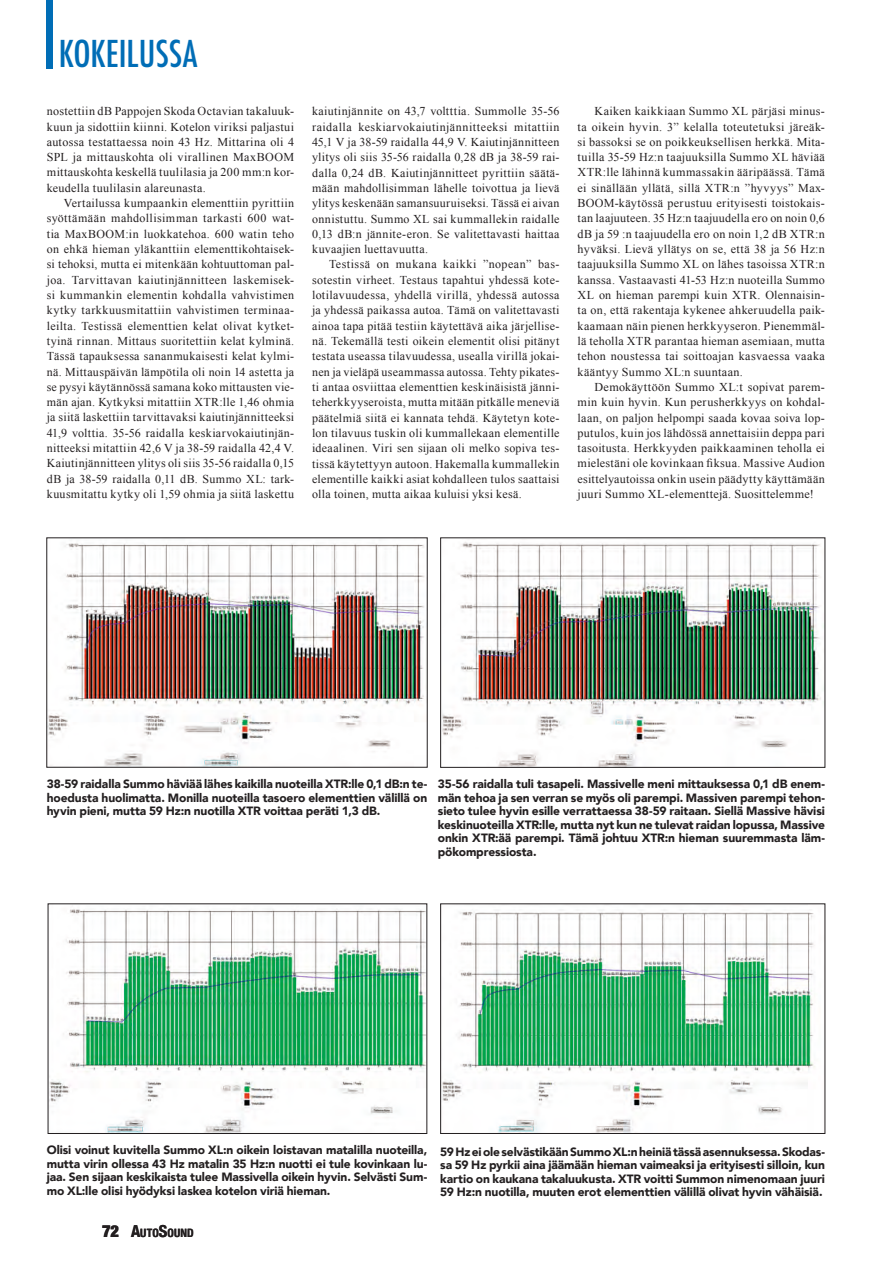
<style>
.page{position:relative;width:893px;height:1263px;background:#fff}
.page>*{position:absolute;margin:0;border:0;box-sizing:border-box;transform-origin:0 0}
.t1{font:500 condensed 36px "Futura";color:#006db6}
.t2{font:12px/15.3px "Times New Roman";letter-spacing:.03em;color:#231f20;text-align:justify}
.t3{font:900 12px/13.5px "Avenir";letter-spacing:-.005em;color:#231f20;text-align:justify}
.t4{font:700 condensed 11.55px "Helvetica Neue";letter-spacing:.01em;color:#231f20}
.s1{font-weight:900;font-size:16.5px}
.s2{font-size:16.5px}
</style>
<div class="page">
<div style="left:47px;top:0;width:6px;height:68px;background:#006db6"></div>
<img style="left:48px;top:543px;width:377px;height:223px">
<div style="left:46px;top:537px;width:382px;height:231px;border:1px solid #231f20"></div>
<img style="left:50px;top:909px;width:375px;height:223px">
<div style="left:48px;top:903px;width:379px;height:231px;border:1px solid #231f20"></div>
<img style="left:442px;top:542px;width:379px;height:224px">
<div style="left:440px;top:537px;width:385px;height:231px;border:1px solid #231f20"></div>
<img style="left:442px;top:911px;width:373px;height:221px">
<div style="left:440px;top:903px;width:385px;height:231px;border:1px solid #231f20"></div>
<h1 class="t1" style="left:59px;top:31px;width:140px">KOKEILUSSA</h1>
<p class="t2" style="left:47px;top:103px;width:249px">nostettiin dB Pappojen Skoda Octavian takaluuk&shy;kuun ja sidottiin kiinni. Kotelon viriksi paljastui autossa testattaessa noin 43 Hz. Mittarina oli 4<br>SPL ja mittauskohta oli virallinen MaxBOOM mittauskohta keskellä tuulilasia ja 200 mm:n kor&shy;keudella tuulilasin alareunasta.</p>
<p class="t2" style="left:47px;top:195px;width:249px;text-indent:17px">Vertailussa kumpaankin elementtiin pyrittiin syöttämään mahdollisimman tarkasti 600 wat&shy;tia MaxBOOM:in luokkatehoa. 600 watin teho on ehkä hieman yläkanttiin elementtikohtaisek&shy;si tehoksi, mutta ei mitenkään kohtuuttoman pal&shy;joa. Tarvittavan kaiutinjännitteen laskemisek&shy;si kummankin elementin kohdalla vahvistimen kytky tarkkuusmitattiin vahvistimen terminaa&shy;leilta. Testissä elementtien kelat olivat kytket&shy;tyinä rinnan. Mittaus suoritettiin kelat kylminä.<br>Tässä tapauksessa sananmukaisesti kelat kylmi&shy;nä. Mittauspäivän lämpötila oli noin 14 astetta ja se pysyi käytännössä samana koko mittausten vie&shy;män ajan. Kytkyksi mitattiin XTR:lle 1,46 ohmia ja siitä laskettiin tarvittavaksi kaiutinjännitteeksi 41,9 volttia. 35-56 raidalla keskiarvokaiutinjän&shy;nitteeksi mitattiin 42,6 V ja 38-59 raidalla 42,4 V.<br>Kaiutinjännitteen ylitys oli siis 35-56 raidalla 0,15 dB ja 38-59 raidalla 0,11 dB. Summo XL: tark&shy;kuusmitattu kytky oli 1,59 ohmia ja siitä laskettu</p>
<p class="t2" style="left:312px;top:103px;width:249px">kaiutinjännite on 43,7 voltttia. Summolle 35-56 raidalla keskiarvokaiutinjännitteeksi mitattiin 45,1 V ja 38-59 raidalla 44,9 V. Kaiutinjännitteen ylitys oli siis 35-56 raidalla 0,28 dB ja 38-59 rai&shy;dalla 0,24 dB. Kaiutinjännitteet pyrittiin säätä&shy;mään mahdollisimman lähelle toivottua ja lievä ylitys keskenään samansuuruiseksi. Tässä ei aivan onnistuttu. Summo XL sai kummallekin raidalle 0,13 dB:n jännite-eron. Se valitettavasti haittaa kuvaajien luettavuutta.</p>
<p class="t2" style="left:312px;top:257px;width:249px;text-indent:17px">Testissä on mukana kaikki ”nopean” bas&shy;sotestin virheet. Testaus tapahtui yhdessä kote&shy;lotilavuudessa, yhdellä virillä, yhdessä autossa ja yhdessä paikassa autoa. Tämä on valitettavasti ainoa tapa pitää testiin käytettävä aika järjellise&shy;nä. Tekemällä testi oikein elementit olisi pitänyt testata useassa tilavuudessa, usealla virillä jokai&shy;nen ja vieläpä useammassa autossa. Tehty pikates&shy;ti antaa osviittaa elementtien keskinäisistä jänni&shy;teherkkyyseroista, mutta mitään pitkälle meneviä päätelmiä siitä ei kannata tehdä. Käytetyn kote&shy;lon tilavuus tuskin oli kummallekaan elementille ideaalinen. Viri sen sijaan oli melko sopiva tes&shy;tissä käytettyyn autoon. Hakemalla kummallekin elementille kaikki asiat kohdalleen tulos saattaisi olla toinen, mutta aikaa kuluisi yksi kesä.</p>
<p class="t2" style="left:578px;top:103px;width:249px;text-indent:17px">Kaiken kaikkiaan Summo XL pärjäsi minus&shy;ta oikein hyvin. 3” kelalla toteutetuksi järeäk&shy;si bassoksi se on poikkeuksellisen herkkä. Mita&shy;tuilla 35-59 Hz:n taajuuksilla Summo XL häviää XTR:lle lähinnä kummassakin ääripäässä. Tämä ei sinällään yllätä, sillä XTR:n ”hyvyys” Max-BOOM-käytössä perustuu erityisesti toistokais&shy;tan laajuuteen. 35 Hz:n taajuudella ero on noin 0,6 dB ja 59 :n taajuudella ero on noin 1,2 dB XTR:n hyväksi. Lievä yllätys on se, että 38 ja 56 Hz:n taajuuksilla Summo XL on lähes tasoissa XTR:n kanssa. Vastaavasti 41-53 Hz:n nuoteilla Summo XL on hieman parempi kuin XTR. Olennaisin&shy;ta on, että rakentaja kykenee ahkeruudella paik&shy;kaamaan näin pienen herkkyyseron. Pienemmäl&shy;lä teholla XTR parantaa hieman asemiaan, mutta tehon noustessa tai soittoajan kasvaessa vaaka kääntyy Summo XL:n suuntaan.</p>
<p class="t2" style="left:578px;top:379px;width:249px;text-indent:17px">Demokäyttöön Summo XL:t sopivat parem&shy;min kuin hyvin. Kun perusherkkyys on kohdal&shy;laan, on paljon helpompi saada kovaa soiva lop&shy;putulos, kuin jos lähdössä annettaisiin deppa pari tasoitusta. Herkkyyden paikkaaminen teholla ei mielestäni ole kovinkaan fiksua. Massive Audion esittelyautoissa onkin usein päädytty käyttämään juuri Summo XL-elementtejä. Suosittelemme!</p>
<p class="t3" style="left:47px;top:777px;width:382px">38-59 raidalla Summo häviää lähes kaikilla nuoteilla XTR:lle 0,1 dB:n te&shy;hoedusta huolimatta. Monilla nuoteilla tasoero elementtien välillä on hyvin pieni, mutta 59 Hz:n nuotilla XTR voittaa peräti 1,3 dB.</p>
<p class="t3" style="left:438px;top:777px;width:389px">35-56 raidalla tuli tasapeli. Massivelle meni mittauksessa 0,1 dB enem&shy;män tehoa ja sen verran se myös oli parempi. Massiven parempi tehon&shy;sieto tulee hyvin esille verrattaessa 38-59 raitaan. Siellä Massive hävisi keskinuoteilla XTR:lle, mutta nyt kun ne tulevat raidan lopussa, Massive onkin XTR:ää parempi. Tämä johtuu XTR:n hieman suuremmasta läm&shy;pökompressiosta.</p>
<p class="t3" style="left:47px;top:1143px;width:382px">Olisi voinut kuvitella Summo XL:n oikein loistavan matalilla nuoteilla, mutta virin ollessa 43 Hz matalin 35 Hz:n nuotti ei tule kovinkaan lu&shy;jaa. Sen sijaan keskikaista tulee Massivella oikein hyvin. Selvästi Sum&shy;mo XL:lle olisi hyödyksi laskea kotelon viriä hieman.</p>
<p class="t3" style="left:440px;top:1144px;width:386px">59 Hz ei ole selvästikään Summo XL:n heiniä tässä asennuksessa. Skodas&shy;sa 59 Hz pyrkii aina jäämään hieman vaimeaksi ja erityisesti silloin, kun kartio on kaukana takaluukusta. XTR voitti Summon nimenomaan juuri 59 Hz:n nuotilla, muuten erot elementtien välillä olivat hyvin vähäisiä.</p>
<p class="t4" style="left:102px;top:1223px;width:93px"><span class="s1">72</span> <span class="s2">A</span>UTO<span class="s2">S</span>OUND</p>
</div>
